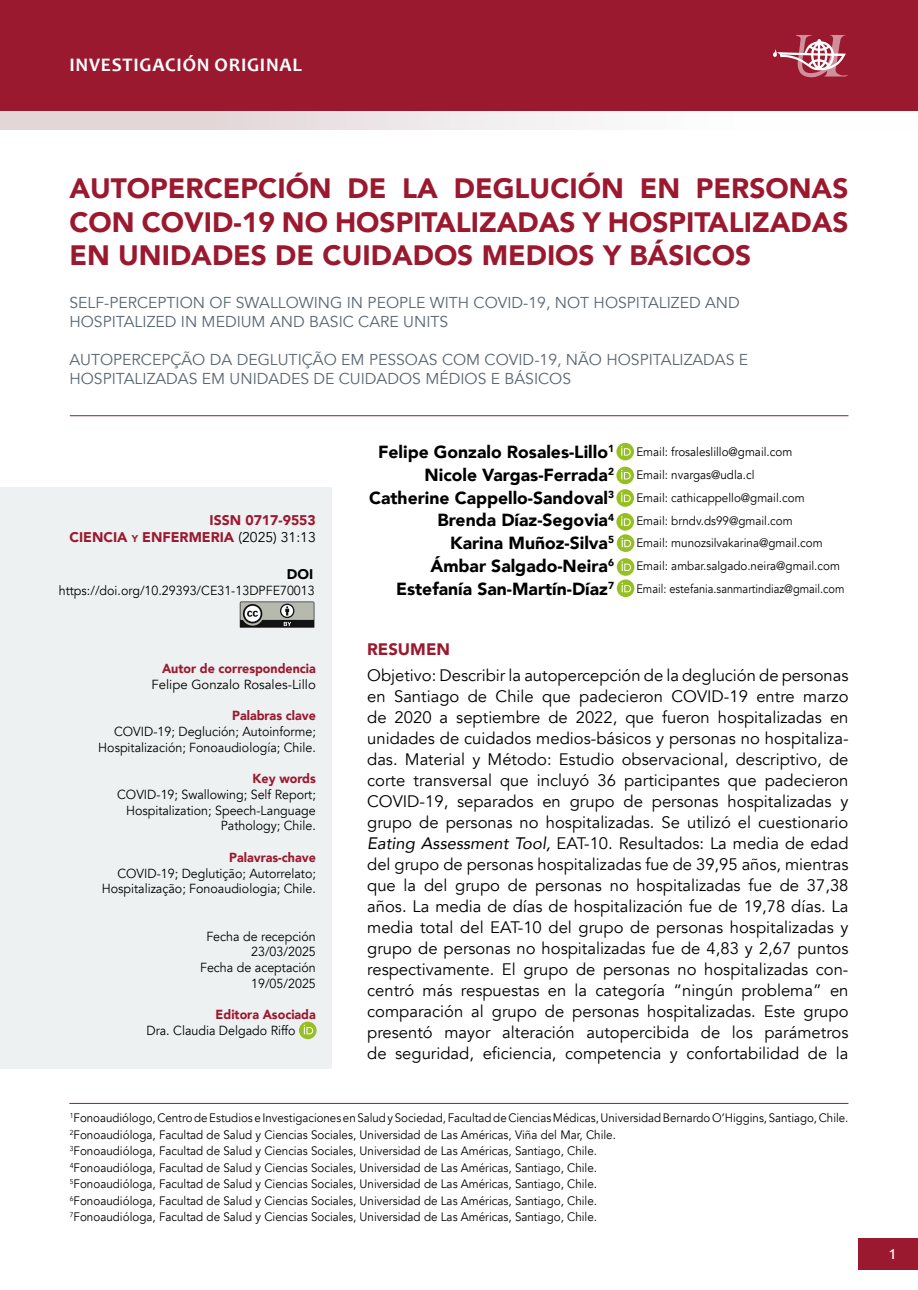
<style>
.page{position:relative;width:918px;height:1290px;background:#fff}
.page>*{position:absolute;margin:0;border:0;box-sizing:border-box;transform-origin:0 0}
.t1{font:900 28px/33.6px "Avenir";color:#9b192f;text-align:justify}
.t2{font:700 19.25px "Candara";letter-spacing:.04em;color:#fff}
.t3{font:19.25px "Candara";color:#fff}
.t4{font:900 17.5px/22.8px "Avenir";color:#000;text-align:right}
.t5{font:16.62px/21px "Avenir";color:#000;text-align:justify}
.t6{font:900 16.62px "Avenir";color:#9b192f}
.t7{font:15.75px/18.9px "Avenir";color:#596670}
.t8{font:900 14px/17.5px "Avenir";color:#9b192f;text-align:right}
.t9{font:900 14px "Avenir";color:#000}
.t10{font:13.12px/15.8px "Avenir";color:#000;text-align:right;scale:.95 1}
.t11{font:900 13.12px "Avenir";color:#9b192f;scale:.95 1}
.t12{font:13.12px "Avenir";color:#000}
.t13{font:12.25px/16.4px "Avenir";color:#000;scale:.94 1}
.t14{font:12.25px/22.8px "Avenir";color:#000;scale:.95 1}
.s1{font-size:9.8px}
.s2{font-weight:400;color:#000}
.s3{font-style:italic}
</style>
<div class="page">
<div style="left:858px;top:1238px;width:60px;height:31px;background:#9b192f"></div>
<div style="left:0;top:103px;width:917px;height:26px;background:linear-gradient(to right,#ded0d1,#fff)"></div>
<div style="left:0;top:0;width:918px;height:110px;background:#9b192f"></div>
<div style="left:0;top:487px;width:332px;height:581px;background:#eef1f2"></div>
<svg style="left:240px;top:601px;width:75px;height:27px;background:#838580"></svg>
<hr style="left:69px;top:1103px;width:779px;height:1px;background:#9b192f">
<svg style="left:773px;top:35px;width:75px;height:43px"></svg>
<hr style="left:70px;top:415px;width:778px;height:1px;background:#9b192f">
<div style="left:616px;top:443px;width:18px;height:17px;background:#96bf22;border-radius:50%"></div>
<svg style="left:621px;top:446px;width:10px;height:10px"></svg>
<svg style="left:616px;top:489px;width:18px;height:18px"></svg>
<svg style="left:621px;top:492px;width:10px;height:10px"></svg>
<div style="left:617px;top:534px;width:17px;height:18px;background:#96bf22;border-radius:50%"></div>
<svg style="left:621px;top:537px;width:10px;height:10px"></svg>
<svg style="left:616px;top:467px;width:18px;height:17px"></svg>
<svg style="left:621px;top:470px;width:10px;height:9px"></svg>
<div style="left:616px;top:513px;width:18px;height:18px;background:#96bf22;border-radius:50%"></div>
<svg style="left:621px;top:516px;width:10px;height:10px"></svg>
<div style="left:617px;top:558px;width:17px;height:18px;background:#96bf22;border-radius:50%"></div>
<svg style="left:621px;top:561px;width:10px;height:10px"></svg>
<svg style="left:617px;top:579px;width:17px;height:18px"></svg>
<svg style="left:621px;top:583px;width:10px;height:9px"></svg>
<svg style="left:299px;top:1021px;width:17px;height:18px"></svg>
<svg style="left:304px;top:1025px;width:9px;height:9px"></svg>
<p class="t2" style="left:69px;top:53px;width:234px">INVESTIGACIÓN ORIGINAL</p>
<h1 class="t1" style="left:69px;top:171px;width:780px">AUTOPERCEPCIÓN DE LA DEGLUCIÓN EN PERSONAS CON COVID-19 NO HOSPITALIZADAS Y HOSPITALIZADAS EN UNIDADES DE CUIDADOS MEDIOS Y BÁSICOS</h1>
<p class="t7" style="left:69px;top:293px;width:672px">SELF-PERCEPTION OF SWALLOWING IN PEOPLE WITH COVID-19, NOT HOSPITALIZED AND<br>HOSPITALIZED IN MEDIUM AND BASIC CARE UNITS</p>
<p class="t7" style="left:69px;top:350px;width:680px">AUTOPERCEPÇÃO DA DEGLUTIÇÃO EM PESSOAS COM COVID-19, NÃO HOSPITALIZADAS E<br>HOSPITALIZADAS EM UNIDADES DE CUIDADOS MÉDIOS E BÁSICOS</p>
<p class="t8" style="left:70px;top:511px;width:248px">ISSN 0717-9553<br>CIENCIA <span class="s1">y</span> ENFERMERIA <span class="s2">(2025) 31:13</span></p>
<p class="t9" style="left:287px;top:562px;width:28px">DOI</p>
<p class="t10" style="left:59px;top:582px;width:271px">https://doi.org/10.29393/CE31-13DPFE70013</p>
<p class="t11" style="left:162px;top:657px;width:163px">Autor de correspondencia</p>
<p class="t12" style="left:151px;top:676px;width:166px">Felipe Gonzalo Rosales-Lillo</p>
<p class="t11" style="left:232px;top:704px;width:90px">Palabras clave</p>
<p class="t10" style="left:98px;top:723px;width:230px">COVID-19; Deglución; Autoinforme;<br>Hospitalización; Fonoaudiología; Chile.</p>
<p class="t11" style="left:253px;top:767px;width:68px">Key words</p>
<p class="t10" style="left:117px;top:786px;width:211px">COVID-19; Swallowing; Self Report;<br>Hospitalization; Speech-Language<br>Pathology; Chile.</p>
<p class="t11" style="left:229px;top:846px;width:93px">Palavras-chave</p>
<p class="t10" style="left:102px;top:865px;width:227px">COVID-19; Deglutição; Autorrelato;<br>Hospitalização; Fonoaudiologia; Chile.</p>
<p class="t10" style="left:200px;top:928px;width:123px">Fecha de recepción<br>23/03/2025<br>Fecha de aceptación<br>19/05/2025</p>
<p class="t11" style="left:216px;top:1003px;width:107px">Editora Asociada</p>
<p class="t10" style="left:146px;top:1023px;width:159px">Dra. Claudia Delgado Riffo</p>
<p class="t4" style="left:369px;top:440px;width:246px">Felipe Gonzalo Rosales-Lillo<sup>1<br></sup>Nicole Vargas-Ferrada<sup>2<br></sup>Catherine Cappello-Sandoval<sup>3<br></sup>Brenda Díaz-Segovia<sup>4<br></sup>Karina Muñoz-Silva<sup>5<br></sup>Ámbar Salgado-Neira<sup>6<br></sup>Estefanía San-Martín-Díaz<sup>7</sup></p>
<p class="t14" style="left:636px;top:441px;width:221px">Email: frosaleslillo@gmail.com<br>Email: nvargas@udla.cl<br>Email: cathicappello@gmail.com<br>Email: brndv.ds99@gmail.com<br>Email: munozsilvakarina@gmail.com Email: ambar.salgado.neira@gmail.com Email: estefania.sanmartindiaz@gmail.com</p>
<p class="t6" style="left:367px;top:635px;width:84px">RESUMEN</p>
<p class="t5" style="left:367px;top:665px;width:483px">Objetivo: Describir la autopercepción de la deglución de personas en Santiago de Chile que padecieron COVID-19 entre marzo de 2020 a septiembre de 2022, que fueron hospitalizadas en unidades de cuidados medios-básicos y personas no hospitaliza&shy;das. Material y Método: Estudio observacional, descriptivo, de corte transversal que incluyó 36 participantes que padecieron COVID-19, separados en grupo de personas hospitalizadas y grupo de personas no hospitalizadas. Se utilizó el cuestionario <span class="s3">Eating Assessment Tool,</span> EAT-10. Resultados: La media de edad del grupo de personas hospitalizadas fue de 39,95 años, mientras que la del grupo de personas no hospitalizadas fue de 37,38 años. La media de días de hospitalización fue de 19,78 días. La media total del EAT-10 del grupo de personas hospitalizadas y grupo de personas no hospitalizadas fue de 4,83 y 2,67 puntos respectivamente. El grupo de personas no hospitalizadas con&shy;centró más respuestas en la categoría “ningún problema” en comparación al grupo de personas hospitalizadas. Este grupo presentó mayor alteración autopercibida de los parámetros de seguridad, eficiencia, competencia y confortabilidad de la</p>
<p class="t13" style="left:70px;top:1110px;width:830px"><sup>1</sup>Fonoaudiólogo, Centro de Estudios e Investigaciones en Salud y Sociedad, Facultad de Ciencias Médicas, Universidad Bernardo O’Higgins, Santiago, Chile.<br><sup>2</sup>Fonoaudióloga, Facultad de Salud y Ciencias Sociales, Universidad de Las Américas, Viña del Mar, Chile.<br><sup>3</sup>Fonoaudióloga, Facultad de Salud y Ciencias Sociales, Universidad de Las Américas, Santiago, Chile.<br><sup>4</sup>Fonoaudióloga, Facultad de Salud y Ciencias Sociales, Universidad de Las Américas, Santiago, Chile.<br><sup>5</sup>Fonoaudióloga, Facultad de Salud y Ciencias Sociales, Universidad de Las Américas, Santiago, Chile.<br><sup>6</sup>Fonoaudióloga, Facultad de Salud y Ciencias Sociales, Universidad de Las Américas, Santiago, Chile.<br><sup>7</sup>Fonoaudióloga, Facultad de Salud y Ciencias Sociales, Universidad de Las Américas, Santiago, Chile.</p>
<p class="t3" style="left:889px;top:1240px;width:8px">1</p>
</div>
